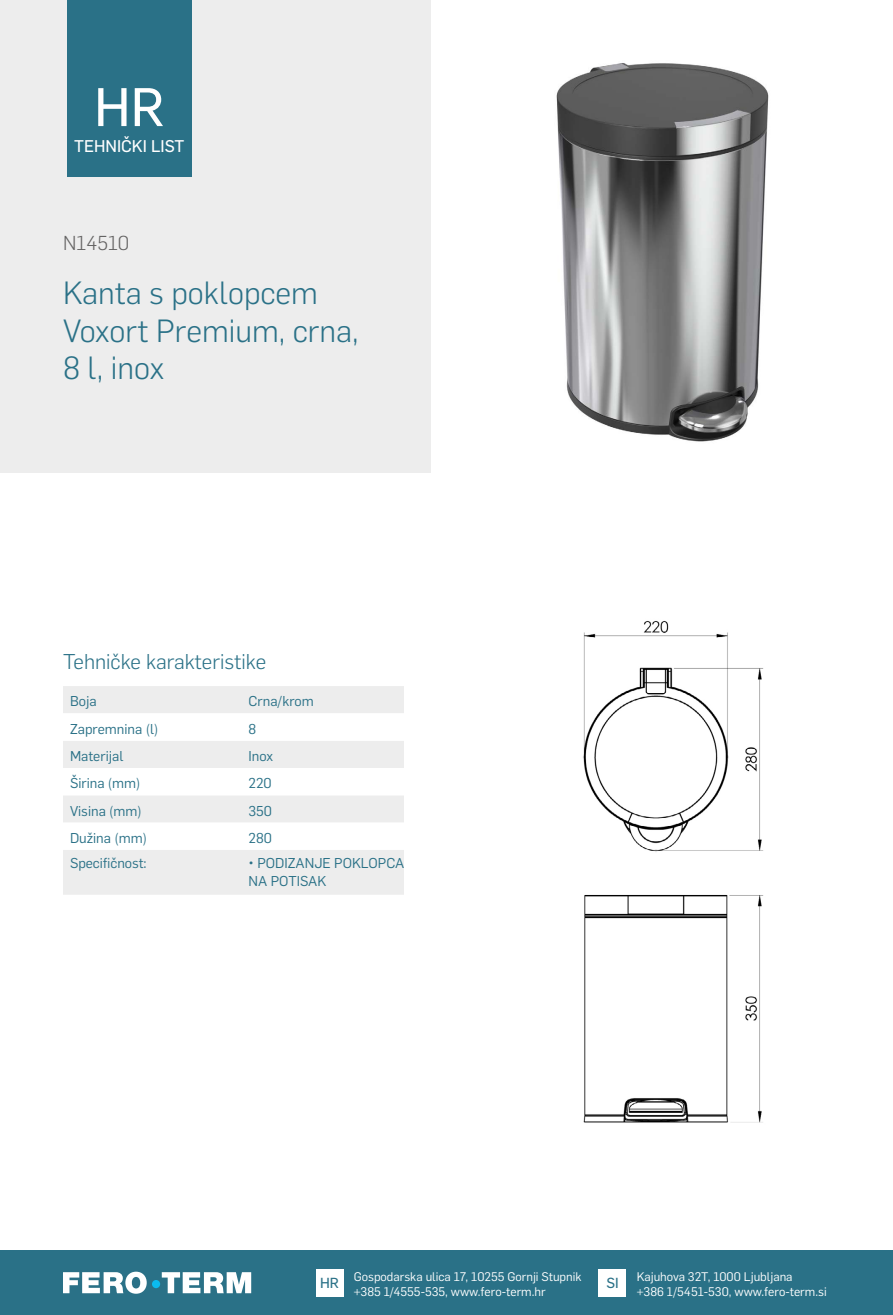
<style>
.page{position:relative;width:893px;height:1315px;background:#fff}
.page>*{position:absolute;margin:0;border:0;box-sizing:border-box;transform-origin:0 0}
.t1{font:53.2px "Flama Basic";color:#fff}
.t2{font:300 31.5px/37.8px "Flama";color:#2a7187}
.t3{font:300 21px "Flama";color:#2a7187}
.t4{font:300 19.78px "Flama";color:#646363}
.t5{font:16.62px "Flama Basic";color:#fff}
.t6{font:14.35px "Flama Basic";color:#2a7187}
.t7{font:14px/17.5px "Flama";color:#2a7187}
.t8{font:12.25px/15.8px "Flama";color:#fff}
</style>
<div class="page">
<div style="left:0;top:1250px;width:893px;height:65px;background:#2a7187"></div>
<div style="left:316px;top:1269px;width:27px;height:27px;background:#fff"></div>
<div style="left:599px;top:1269px;width:27px;height:27px;background:#fff"></div>
<svg style="left:63px;top:1271px;width:188px;height:22px"></svg>
<div style="left:152px;top:1280px;width:8px;height:8px;background:#0bbbef;border-radius:50%"></div>
<div style="left:0;top:0;width:430px;height:472px;background:#ededed"></div>
<div style="left:67px;top:0;width:124px;height:177px;background:#2a7187"></div>
<div style="left:63px;top:686px;width:341px;height:208px;background:#ededed"></div>
<svg style="left:63px;top:713px;width:341px;height:137px"></svg>
<img style="left:556px;top:63px;width:213px;height:379px">
<img style="left:583px;top:621px;width:181px;height:502px">
<h1 class="t1" style="left:94px;top:70px;width:72px">HR</h1>
<h3 class="t5" style="left:74px;top:134px;width:112px">TEHNIČKI LIST</h3>
<h3 class="t4" style="left:63px;top:229px;width:68px">N14510</h3>
<h2 class="t2" style="left:63px;top:272px;width:297px">Kanta s poklopcem<br>Voxort Premium, crna,<br>8 l, inox</h2>
<h3 class="t3" style="left:63px;top:647px;width:205px">Tehničke karakteristike</h3>
<p class="t7" style="left:70px;top:692px;width:28px">Boja</p>
<p class="t7" style="left:249px;top:692px;width:67px">Crna/krom</p>
<p class="t7" style="left:70px;top:719px;width:90px">Zapremnina (l)</p>
<p class="t7" style="left:249px;top:719px;width:9px">8</p>
<p class="t7" style="left:70px;top:746px;width:55px">Materijal</p>
<p class="t7" style="left:249px;top:746px;width:26px">Inox</p>
<p class="t7" style="left:70px;top:773px;width:72px">Širina (mm)</p>
<p class="t7" style="left:249px;top:773px;width:25px">220</p>
<p class="t7" style="left:70px;top:801px;width:73px">Visina (mm)</p>
<p class="t7" style="left:249px;top:801px;width:25px">350</p>
<p class="t7" style="left:70px;top:828px;width:78px">Dužina (mm)</p>
<p class="t7" style="left:249px;top:828px;width:25px">280</p>
<p class="t7" style="left:70px;top:854px;width:78px">Specifičnost:</p>
<p class="t7" style="left:249px;top:854px;width:157px">• PODIZANJE POKLOPCA<br>NA POTISAK</p>
<p class="t6" style="left:320px;top:1272px;width:20px">HR</p>
<p class="t8" style="left:637px;top:1267px;width:191px">Kajuhova 32T, 1000 Ljubljana<br>+386 1/5451-530, www.fero-term.si</p>
<p class="t8" style="left:354px;top:1267px;width:229px">Gospodarska ulica 17, 10255 Gornji Stupnik +385 1/4555-535, www.fero-term.hr</p>
<p class="t6" style="left:606px;top:1272px;width:14px">SI</p>
</div>
